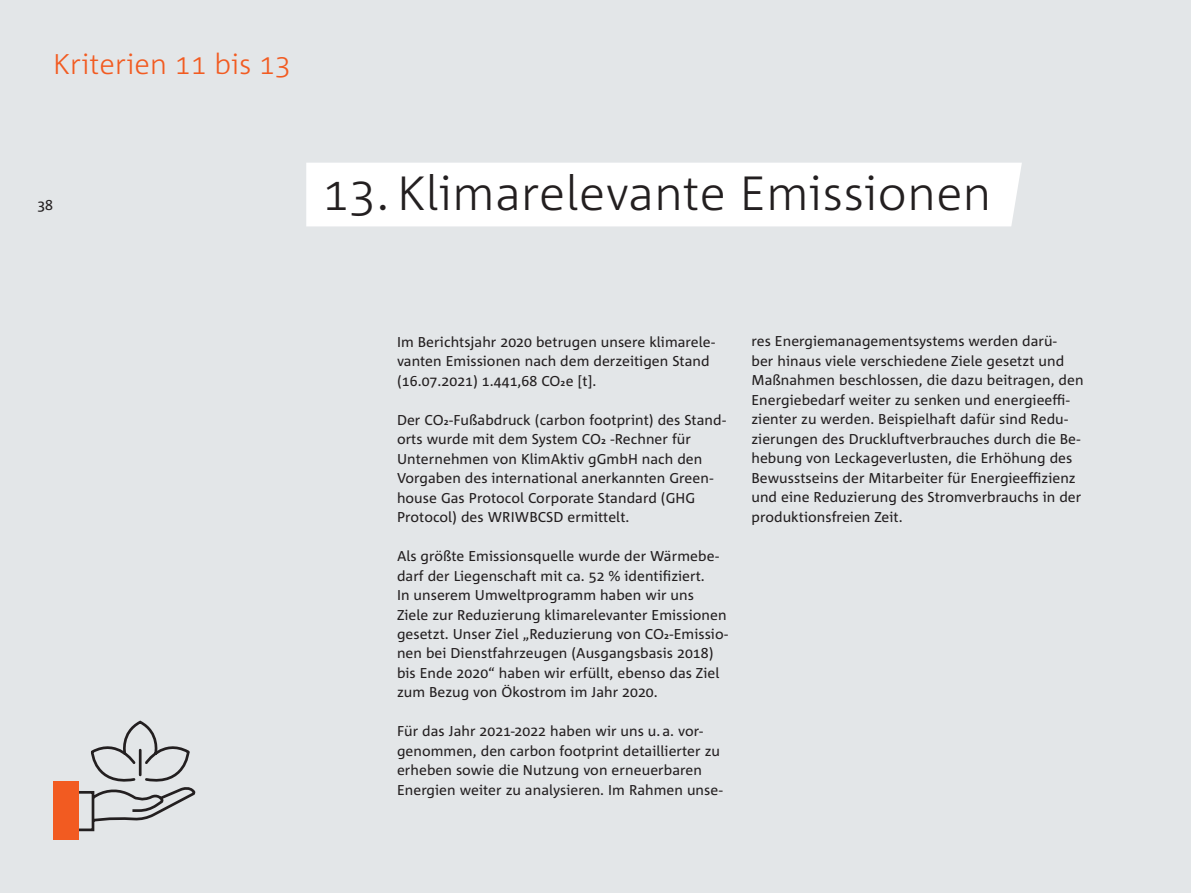
<style>
.page{position:relative;width:1191px;height:893px;background:#e3e6e8}
.page>*{position:absolute;margin:0;border:0;box-sizing:border-box;transform-origin:0 0}
.t1{font:300 48px "Corpid E1 s";letter-spacing:.01em;color:#231f20}
.t2{font:300 28.5px "Corpid E1 s";letter-spacing:.005em;color:#f25b21}
.t3{font:14.25px/19.5px "Corpid E1 s";letter-spacing:.005em;color:#231f20}
</style>
<div class="page">
<div style="left:306px;top:163px;width:716px;height:63px;background:#fff"></div>
<div style="left:53px;top:781px;width:25px;height:59px;background:#f25b21"></div>
<svg style="left:78px;top:720px;width:118px;height:113px"></svg>
<h2 class="t2" style="left:53px;top:46px;width:239px">Kriterien 11 bis 13</h2>
<p class="t3" style="left:37px;top:195px;width:17px">38</p>
<h1 class="t1" style="left:322px;top:163px;width:670px">13. Klimarelevante Emissionen</h1>
<p class="t3" style="left:397px;top:331px;width:319px">Im Berichtsjahr 2020 betrugen unsere klimarele&shy;vanten Emissionen nach dem derzeitigen Stand (16.07.2021) 1.441,68 CO2e [t].</p>
<p class="t3" style="left:397px;top:409px;width:330px">Der CO2-Fußabdruck (carbon footprint) des Stand&shy;orts wurde mit dem System CO2 -Rechner für Unternehmen von KlimAktiv gGmbH nach den Vorgaben des international anerkannten Green&shy;house Gas Protocol Corporate Standard (GHG Protocol) des WRIWBCSD ermittelt.</p>
<p class="t3" style="left:397px;top:546px;width:332px">Als größte Emissionsquelle wurde der Wärmebe&shy;darf der Liegenschaft mit ca. 52 % identifiziert.<br>In unserem Umweltprogramm haben wir uns Ziele zur Reduzierung klimarelevanter Emissionen gesetzt. Unser Ziel „Reduzierung von CO2-Emissio&shy;nen bei Dienstfahrzeugen (Ausgangsbasis 2018) bis Ende 2020“ haben wir erfüllt, ebenso das Ziel zum Bezug von Ökostrom im Jahr 2020.</p>
<p class="t3" style="left:397px;top:721px;width:327px">Für das Jahr 2021-2022 haben wir uns u.a. vor&shy;genommen, den carbon footprint detaillierter zu erheben sowie die Nutzung von erneuerbaren Energien weiter zu analysieren. Im Rahmen unse-</p>
<p class="t3" style="left:751px;top:331px;width:334px">res Energiemanagementsystems werden darü-<br>ber hinaus viele verschiedene Ziele gesetzt und Maßnahmen beschlossen, die dazu beitragen, den Energiebedarf weiter zu senken und energieeffi&shy;zienter zu werden. Beispielhaft dafür sind Redu&shy;zierungen des Druckluftverbrauches durch die Be&shy;hebung von Leckageverlusten, die Erhöhung des Bewusstseins der Mitarbeiter für Energieeffizienz und eine Reduzierung des Stromverbrauchs in der produktionsfreien Zeit.</p>
</div>
